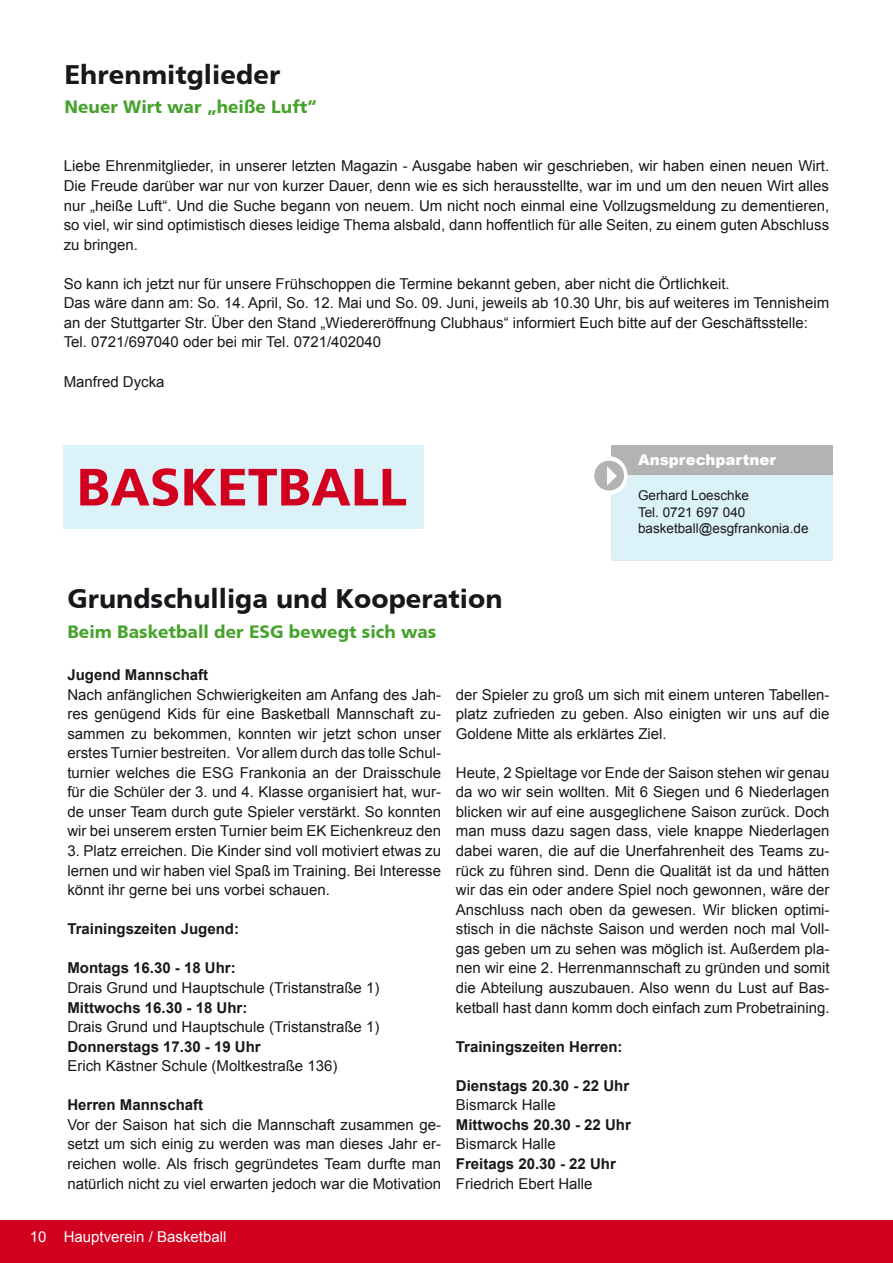
<style>
.page{position:relative;width:893px;height:1263px;background:#fff}
.page>*{position:absolute;margin:0;border:0;box-sizing:border-box;transform-origin:0 0}
.t1{font:700 52.5px "Doris PFC";color:#d2001f}
.t2{font:700 27px "Doris PFC";color:#1a171c}
.t3{font:700 18px "Doris PFC";color:#45a22b}
.t4{font:15px/19.5px "Arial";color:#1a171c;text-align:justify}
.t5{font:700 15px "Arial";color:#1a171c}
.t6{font:15px "Arial";color:#fff}
.t7{font:900 15px "Arial";color:#fff}
.t8{font:13.5px/16.2px "Arial";color:#1a171c}
</style>
<div class="page">
<div style="left:0;top:1220px;width:893px;height:43px;background:#d2001f"></div>
<div style="left:611px;top:475px;width:222px;height:86px;background:#dbf2f9"></div>
<div style="left:64px;top:445px;width:360px;height:84px;background:#dbf2f9"></div>
<div style="left:611px;top:445px;width:222px;height:30px;background:#b1b3b4"></div>
<div style="left:591px;top:456px;width:36px;height:39px;background:#fff;border-radius:50%"></div>
<div style="left:594px;top:461px;width:30px;height:29px;background:#b1b3b4;border-radius:50%"></div>
<svg style="left:607px;top:466px;width:10px;height:20px"></svg>
<h2 class="t2" style="left:64px;top:58px;width:217px">Ehrenmitglieder</h2>
<p class="t3" style="left:64px;top:96px;width:254px">Neuer Wirt war „heiße Luft“</p>
<p class="t4" style="left:64px;top:157px;width:767px">Liebe Ehrenmitglieder, in unserer letzten Magazin - Ausgabe haben wir geschrieben, wir haben einen neuen Wirt.<br>Die Freude darüber war nur von kurzer Dauer, denn wie es sich herausstellte, war im und um den neuen Wirt alles nur „heiße Luft“. Und die Suche begann von neuem. Um nicht noch einmal eine Vollzugsmeldung zu dementieren, so viel, wir sind optimistisch dieses leidige Thema alsbald, dann hoffentlich für alle Seiten, zu einem guten Abschluss zu bringen.</p>
<p class="t4" style="left:64px;top:274px;width:767px;text-align:left">So kann ich jetzt nur für unsere Frühschoppen die Termine bekannt geben, aber nicht die Örtlichkeit.<br>Das wäre dann am: So. 14. April, So. 12. Mai und So. 09. Juni, jeweils ab 10.30 Uhr, bis auf weiteres im Tennisheim an der Stuttgarter Str. Über den Stand „Wiedereröffnung Clubhaus“ informiert Euch bitte auf der Geschäftsstelle:<br>Tel. 0721/697040 oder bei mir Tel. 0721/402040</p>
<p class="t4" style="left:64px;top:372px;width:102px">Manfred Dycka</p>
<h1 class="t1" style="left:77px;top:456px;width:332px">BASKETBALL</h1>
<h2 class="t2" style="left:67px;top:582px;width:437px">Grundschulliga und Kooperation</h2>
<p class="t3" style="left:67px;top:620px;width:371px">Beim Basketball der ESG bewegt sich was</p>
<p class="t7" style="left:638px;top:448px;width:140px">Ansprechpartner</p>
<p class="t8" style="left:638px;top:488px;width:172px">Gerhard Loeschke<br>Tel. 0721 697 040 basketball@esgfrankonia.de</p>
<p class="t5" style="left:67px;top:665px;width:142px">Jugend Mannschaft</p>
<p class="t4" style="left:67px;top:685px;width:375px">Nach anfänglichen Schwierigkeiten am Anfang des Jah&shy;res genügend Kids für eine Basketball Mannschaft zu&shy;sammen zu bekommen, konnten wir jetzt schon unser erstes Turnier bestreiten. Vor allem durch das tolle Schul&shy;turnier welches die ESG Frankonia an der Draisschule für die Schüler der 3. und 4. Klasse organisiert hat, wur&shy;de unser Team durch gute Spieler verstärkt. So konnten wir bei unserem ersten Turnier beim EK Eichenkreuz den</p>
<p class="t4" style="left:67px;top:841px;width:375px">3. Platz erreichen. Die Kinder sind voll motiviert etwas zu lernen und wir haben viel Spaß im Training. Bei Interesse könnt ihr gerne bei uns vorbei schauen.</p>
<p class="t5" style="left:67px;top:919px;width:173px">Trainingszeiten Jugend:</p>
<p class="t5" style="left:67px;top:958px;width:170px">Montags 16.30 - 18 Uhr:</p>
<p class="t4" style="left:67px;top:978px;width:314px">Drais Grund und Hauptschule (Tristanstraße 1)</p>
<p class="t5" style="left:67px;top:997px;width:182px">Mittwochs 16.30 - 18 Uhr:</p>
<p class="t4" style="left:67px;top:1017px;width:314px">Drais Grund und Hauptschule (Tristanstraße 1)</p>
<p class="t5" style="left:67px;top:1036px;width:195px">Donnerstags 17.30 - 19 Uhr</p>
<p class="t4" style="left:67px;top:1056px;width:272px">Erich Kästner Schule (Moltkestraße 136)</p>
<p class="t5" style="left:67px;top:1095px;width:137px">Herren Mannschaft</p>
<p class="t4" style="left:67px;top:1115px;width:375px">Vor der Saison hat sich die Mannschaft zusammen ge&shy;setzt um sich einig zu werden was man dieses Jahr er&shy;reichen wolle. Als frisch gegründetes Team durfte man natürlich nicht zu viel erwarten jedoch war die Motivation</p>
<p class="t4" style="left:456px;top:685px;width:375px">der Spieler zu groß um sich mit einem unteren Tabellen&shy;platz zufrieden zu geben. Also einigten wir uns auf die Goldene Mitte als erklärtes Ziel.</p>
<p class="t4" style="left:456px;top:763px;width:375px">Heute, 2 Spieltage vor Ende der Saison stehen wir genau da wo wir sein wollten. Mit 6 Siegen und 6 Niederlagen blicken wir auf eine ausgeglichene Saison zurück. Doch man muss dazu sagen dass, viele knappe Niederlagen dabei waren, die auf die Unerfahrenheit des Teams zu&shy;rück zu führen sind. Denn die Qualität ist da und hätten wir das ein oder andere Spiel noch gewonnen, wäre der Anschluss nach oben da gewesen. Wir blicken optimi&shy;stisch in die nächste Saison und werden noch mal Voll&shy;gas geben um zu sehen was möglich ist. Außerdem pla&shy;nen wir eine 2. Herrenmannschaft zu gründen und somit die Abteilung auszubauen. Also wenn du Lust auf Bas&shy;ketball hast dann komm doch einfach zum Probetraining.</p>
<p class="t5" style="left:456px;top:1036px;width:168px">Trainingszeiten Herren:</p>
<p class="t5" style="left:456px;top:1075px;width:175px">Dienstags 20.30 - 22 Uhr</p>
<p class="t4" style="left:456px;top:1095px;width:102px">Bismarck Halle</p>
<p class="t5" style="left:456px;top:1114px;width:177px">Mittwochs 20.30 - 22 Uhr</p>
<p class="t4" style="left:456px;top:1134px;width:102px">Bismarck Halle</p>
<p class="t5" style="left:456px;top:1154px;width:162px">Freitags 20.30 - 22 Uhr</p>
<p class="t4" style="left:456px;top:1174px;width:138px">Friedrich Ebert Halle</p>
<p class="t6" style="left:30px;top:1227px;width:198px">10 Hauptverein / Basketball</p>
</div>
